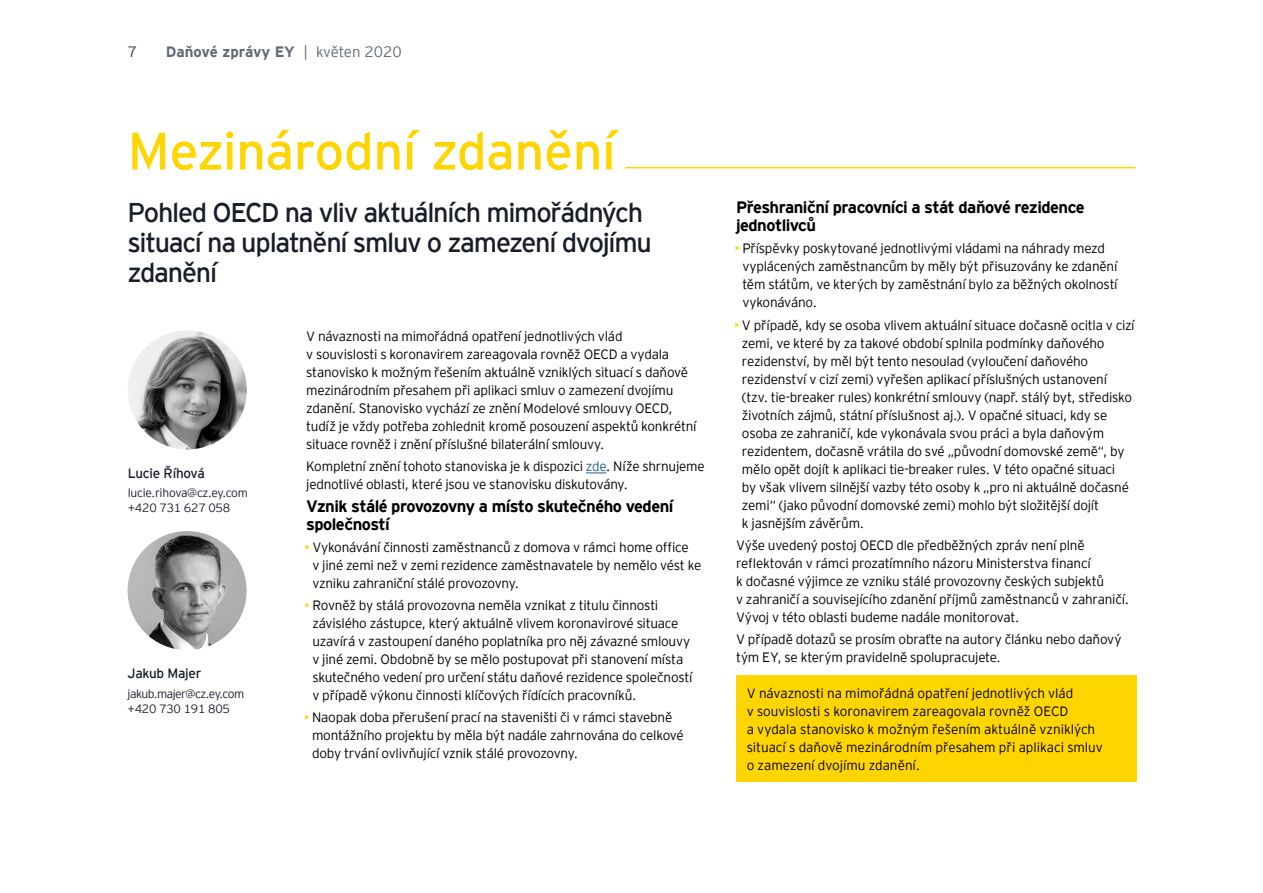
<style>
.page{position:relative;width:1263px;height:893px;background:#fff}
.page>*{position:absolute;margin:0;border:0;box-sizing:border-box;transform-origin:0 0}
.t1{font:52.5px "EY Interstate";letter-spacing:-.01em;color:#ffd500}
.t2{font:27px/30px "EY Interstate";letter-spacing:-.045em;color:#181d29}
.t3{font:700 16.5px/18px "EY Interstate";letter-spacing:-.035em;color:#000}
.t4{font:700 15px "EY Interstate";letter-spacing:-.005em;color:#606973}
.t5{font:300 15px "EY Interstate";color:#3c3c3b}
.t6{font:300 13.5px/18px "EY Interstate";letter-spacing:-.02em;color:#000}
.t7{font:13.5px "EY Interstate";letter-spacing:-.02em;color:#181d29}
.t8{font:300 12px/15px "EY Interstate";letter-spacing:-.02em;color:#181d29}
.t9{font:300 12px/15px "EY Interstate";letter-spacing:-.04em;color:#181d29}
.s1{font-weight:300}
.s2{color:#ffd500}
.s3{color:#275b9b}
</style>
<div class="page">
<svg style="left:586px;top:473px;width:20px;height:1px"></svg>
<hr style="left:625px;top:167px;width:510px;height:1px;background:#ffd500">
<img style="left:128px;top:531px;width:119px;height:119px;border-radius:60px">
<img style="left:128px;top:330px;width:119px;height:119px;border-radius:60px">
<div style="left:736px;top:676px;width:401px;height:106px;background:#ffd500"></div>
<p class="t5" style="left:127px;top:41px;width:11px">7</p>
<p class="t4" style="left:166px;top:41px;width:237px">Daňové zprávy EY <span class="s1">| květen 2020</span></p>
<h1 class="t1" style="left:128px;top:114px;width:490px">Mezinárodní zdanění</h1>
<h2 class="t2" style="left:128px;top:195px;width:526px">Pohled OECD na vliv aktuálních mimořádných situací na uplatnění smluv o zamezení dvojímu zdanění</h2>
<p class="t3" style="left:736px;top:197px;width:350px">Přeshraniční pracovníci a stát daňové rezidence jednotlivců</p>
<p class="t6" style="left:742px;top:239px;width:377px;text-indent:-8px"><span class="s2">►•</span> Příspěvky poskytované jednotlivými vládami na náhrady mezd vyplácených zaměstnancům by měly být přisuzovány ke zdanění těm státům, ve kterých by zaměstnání bylo za běžných okolností vykonáváno.</p>
<p class="t6" style="left:742px;top:315px;width:394px;text-indent:-8px"><span class="s2">•</span> ► V případě, kdy se osoba vlivem aktuální situace dočasně ocitla v cizí zemi, ve které by za takové období splnila podmínky daňového rezidenství, by měl být tento nesoulad (vyloučení daňového rezidenství v cizí zemi) vyřešen aplikací příslušných ustanovení (tzv. tie-breaker rules) konkrétní smlouvy (např. stálý byt, středisko životních zájmů, státní příslušnost aj.). V opačné situaci, kdy se osoba ze zahraničí, kde vykonávala svou práci a byla daňovým rezidentem, dočasně vrátila do své „původní domovské země“, by mělo opět dojít k aplikaci tie-breaker rules. V této opačné situaci<br>by však vlivem silnější vazby této osoby k „pro ni aktuálně dočasné zemi“ (jako původní domovské zemi) mohlo být složitější dojít<br>k jasnějším závěrům.</p>
<p class="t6" style="left:736px;top:535px;width:394px">Výše uvedený postoj OECD dle předběžných zpráv není plně reflektován v rámci prozatímního názoru Ministerstva financí<br>k dočasné výjimce ze vzniku stálé provozovny českých subjektů<br>v zahraničí a souvisejícího zdanění příjmů zaměstnanců v zahraničí.<br>Vývoj v této oblasti budeme nadále monitorovat.</p>
<p class="t6" style="left:736px;top:629px;width:387px">V případě dotazů se prosím obraťte na autory článku nebo daňový tým EY, se kterým pravidelně spolupracujete.</p>
<p class="t6" style="left:306px;top:326px;width:392px">V návaznosti na mimořádná opatření jednotlivých vlád<br>v souvislosti s koronavirem zareagovala rovněž OECD a vydala stanovisko k možným řešením aktuálně vzniklých situací s daňově mezinárodním přesahem při aplikaci smluv o zamezení dvojímu zdanění. Stanovisko vychází ze znění Modelové smlouvy OECD, tudíž je vždy potřeba zohlednit kromě posouzení aspektů konkrétní situace rovněž i znění příslušné bilaterální smlouvy.</p>
<p class="t6" style="left:306px;top:457px;width:400px">Kompletní znění tohoto stanoviska je k dispozici <span class="s3">zde</span>. Níže shrnujeme jednotlivé oblasti, které jsou ve stanovisku diskutovány.</p>
<p class="t3" style="left:306px;top:496px;width:369px">Vznik stálé provozovny a místo skutečného vedení společností</p>
<p class="t6" style="left:312px;top:537px;width:390px;text-indent:-8px"><span class="s2">►•</span> Vykonávání činnosti zaměstnanců z domova v rámci home office<br>v jiné zemi než v zemi rezidence zaměstnavatele by nemělo vést ke vzniku zahraniční stálé provozovny.</p>
<p class="t6" style="left:312px;top:595px;width:382px;text-indent:-8px"><span class="s2">►•</span> Rovněž by stálá provozovna neměla vznikat z titulu činnosti závislého zástupce, který aktuálně vlivem koronavirové situace uzavírá v zastoupení daného poplatníka pro něj závazné smlouvy v jiné zemi. Obdobně by se mělo postupovat při stanovení místa skutečného vedení pro určení státu daňové rezidence společností v případě výkonu činnosti klíčových řídících pracovníků.</p>
<p class="t6" style="left:312px;top:708px;width:373px;text-indent:-8px"><span class="s2">•</span> ► Naopak doba přerušení prací na staveništi či v rámci stavebně montážního projektu by měla být nadále zahrnována do celkové doby trvání ovlivňující vznik stálé provozovny.</p>
<p class="t7" style="left:128px;top:463px;width:78px">Lucie Říhová</p>
<p class="t8" style="left:128px;top:484px;width:122px">lucie.rihova@cz.ey.com +420 731 627 058</p>
<p class="t7" style="left:128px;top:664px;width:75px">Jakub Majer</p>
<p class="t9" style="left:128px;top:685px;width:118px">jakub.majer@cz.ey.com +420 730 191 805</p>
<p class="t6" style="left:747px;top:684px;width:358px">V návaznosti na mimořádná opatření jednotlivých vlád<br>v souvislosti s koronavirem zareagovala rovněž OECD<br>a vydala stanovisko k možným řešením aktuálně vzniklých situací s daňově mezinárodním přesahem při aplikaci smluv o zamezení dvojímu zdanění.</p>
</div>
